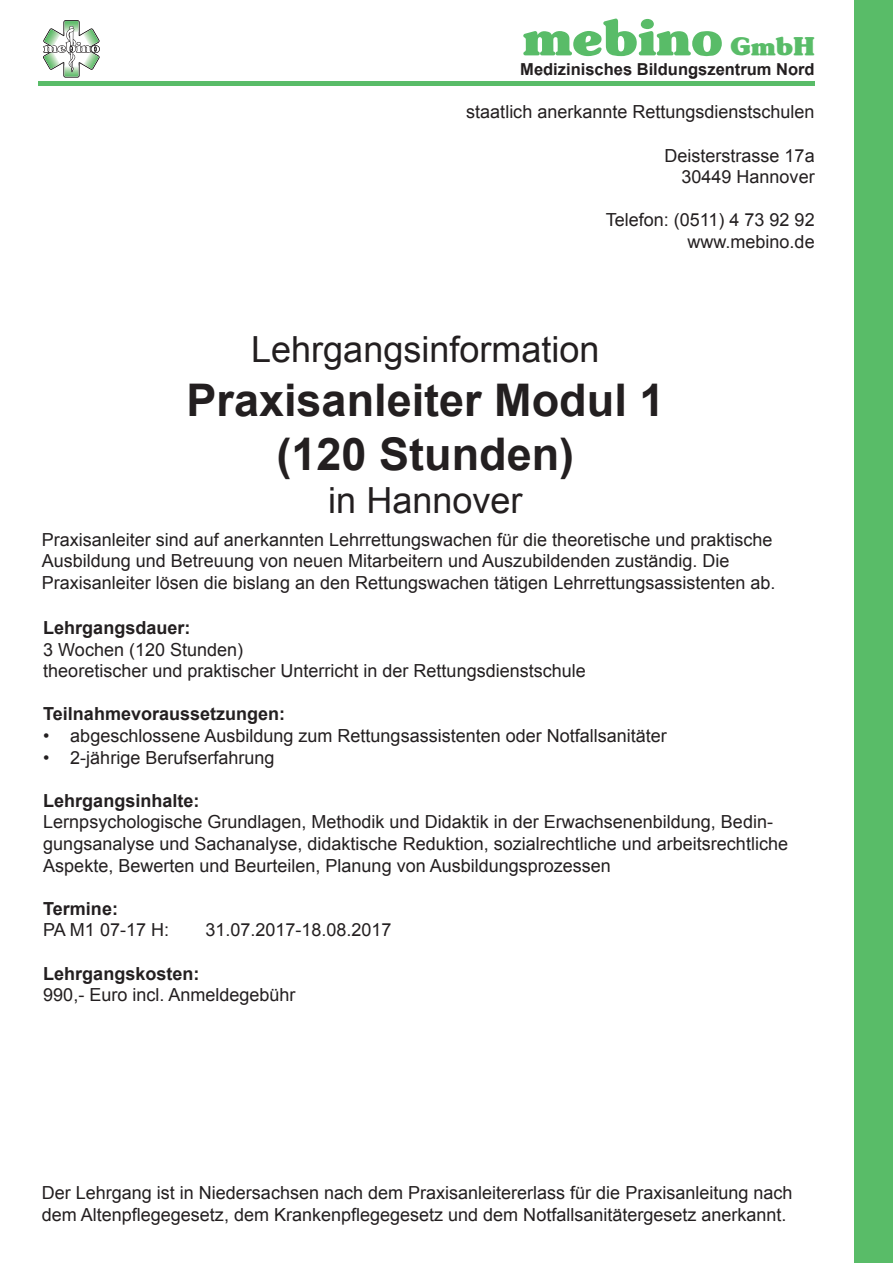
<style>
.page{position:relative;width:893px;height:1263px;background:#fff}
.page>*{position:absolute;margin:0;border:0;box-sizing:border-box;transform-origin:0 0}
.t1{font:51px "Burkina Faso";color:#59bc68}
.t2{font:700 45px/54px "Arial";color:#231f20;text-align:center}
.t3{font:36px "Arial";color:#231f20}
.t4{font:18px/21.6px "Arial";color:#231f20}
.t5{font:700 18px "Arial";color:#231f20}
.t6{font:700 16.5px "Arial";color:#231f20}
.s1{font-size:25.5px}
</style>
<div class="page">
<div style="left:39px;top:81px;width:775px;height:5px;background:#59bc68"></div>
<svg style="left:43px;top:20px;width:57px;height:57px"></svg>
<div style="left:853px;top:0;width:39px;height:1263px;background:#59bc68"></div>
<h1 class="t1" style="left:523px;top:8px;width:293px">mebino <span class="s1">GmbH</span></h1>
<p class="t6" style="left:520px;top:63px;width:296px">Medizinisches Bildungszentrum Nord</p>
<p class="t4" style="left:466px;top:103px;width:350px">staatlich anerkannte Rettungsdienstschulen</p>
<p class="t4" style="left:664px;top:146px;width:152px;text-align:right">Deisterstrasse 17a<br>30449 Hannover</p>
<p class="t4" style="left:605px;top:211px;width:210px;text-align:right">Telefon: (0511) 4 73 92 92 www.mebino.de</p>
<h3 class="t3" style="left:251px;top:336px;width:350px">Lehrgangsinformation</h3>
<h2 class="t2" style="left:186px;top:377px;width:479px">Praxisanleiter Modul 1 (120 Stunden)</h2>
<h3 class="t3" style="left:328px;top:487px;width:196px">in Hannover</h3>
<p class="t4" style="left:42px;top:530px;width:735px">Praxisanleiter sind auf anerkannten Lehrrettungswachen für die theoretische und praktische<br>Ausbildung und Betreuung von neuen Mitarbeitern und Auszubildenden zuständig. Die<br>Praxisanleiter lösen die bislang an den Rettungswachen tätigen Lehrrettungsassistenten ab.</p>
<p class="t5" style="left:43px;top:621px;width:149px">Lehrgangsdauer:</p>
<p class="t4" style="left:43px;top:640px;width:544px">3 Wochen (120 Stunden)<br>theoretischer und praktischer Unterricht in der Rettungsdienstschule</p>
<p class="t5" style="left:43px;top:707px;width:243px">Teilnahmevoraussetzungen:</p>
<p class="t4" style="left:43px;top:727px;width:625px">• abgeschlossene Ausbildung zum Rettungsassistenten oder Notfallsanitäter</p>
<p class="t4" style="left:43px;top:748px;width:233px">• 2-jährige Berufserfahrung</p>
<p class="t5" style="left:43px;top:794px;width:158px">Lehrgangsinhalte:</p>
<p class="t4" style="left:43px;top:813px;width:746px">Lernpsychologische Grundlagen, Methodik und Didaktik in der Erwachsenenbildung, Bedin&shy;gungsanalyse und Sachanalyse, didaktische Reduktion, sozialrechtliche und arbeitsrechtliche<br>Aspekte, Bewerten und Beurteilen, Planung von Ausbildungsprozessen</p>
<p class="t5" style="left:43px;top:902px;width:76px">Termine:</p>
<p class="t4" style="left:43px;top:921px;width:127px">PA M1 07-17 H:</p>
<p class="t4" style="left:205px;top:921px;width:188px">31.07.2017-18.08.2017</p>
<p class="t5" style="left:43px;top:967px;width:158px">Lehrgangskosten:</p>
<p class="t4" style="left:43px;top:986px;width:254px">990,- Euro incl. Anmeldegebühr</p>
<p class="t4" style="left:42px;top:1184px;width:752px">Der Lehrgang ist in Niedersachsen nach dem Praxisanleitererlass für die Praxisanleitung nach dem Altenpflegegesetz, dem Krankenpflegegesetz und dem Notfallsanitätergesetz anerkannt.</p>
</div>
